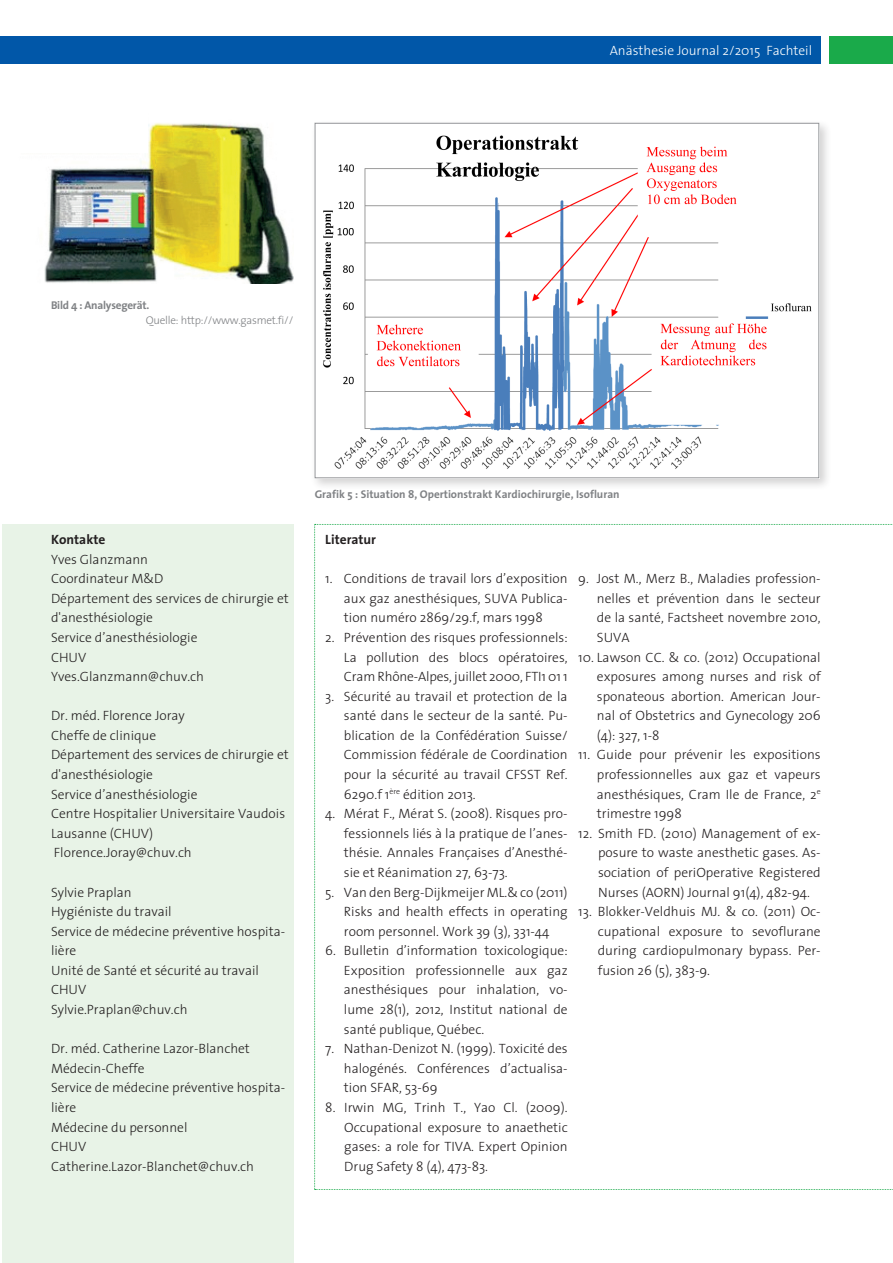
<style>
.page{position:relative;width:893px;height:1263px;background:#fff}
.page>*{position:absolute;margin:0;border:0;box-sizing:border-box;transform-origin:0 0}
.Lauftext_frz{font:300 13.5px/19.6px "The Sans";color:#231f20;text-align:justify}
.Lauftext_d{font:300 13.5px "The Sans";color:#fff}
.ZWISCHENTITEL_blau_f{font:700 13.5px "The Sans";color:#231f20}
.Lauftext_frz-2{font:700 13.5px "The Sans";color:#231f20}
.Bildlegende{font:700 11.25px "The Sans";color:#808285}
.Bildlegende-2{font:300 11.25px "The Sans";letter-spacing:-.02em;color:#808285}
.Bildlegende-3{font:700 11.25px "The Sans";letter-spacing:-.02em;color:#808285}
</style>
<div class="page">
<div style="left:0;top:36px;width:821px;height:27px;background:#0157a8"></div>
<div style="left:829px;top:36px;width:64px;height:27px;background:#1aaa4a"></div>
<div style="left:2px;top:524px;width:291px;height:739px;background:#e8f3e7"></div>
<div style="left:311px;top:119px;width:521px;height:371px;background:#231f20;opacity:.2"></div>
<img style="left:317px;top:125px;width:500px;height:351px">
<svg style="left:314px;top:524px;width:579px;height:666px"></svg>
<img style="left:44px;top:123px;width:249px;height:161px">
<div style="left:1px;top:79px;width:147px;height:73px;background:#fff"></div>
<p class="Lauftext_d" style="left:610px;top:39px;width:204px">Anästhesie Journal 2/2015 Fachteil</p>
<p class="Bildlegende-3" style="left:51px;top:296px;width:100px">Bild 4 : Analysegerät.</p>
<p class="Bildlegende-2" style="left:146px;top:311px;width:149px">Quelle: http://www.gasmet.fi//</p>
<p class="Lauftext_frz-2" style="left:51px;top:528px;width:56px">Kontakte</p>
<p class="Lauftext_frz" style="left:51px;top:549px;width:99px">Yves Glanzmann</p>
<p class="Lauftext_frz" style="left:51px;top:568px;width:114px">Coordinateur M&amp;D</p>
<p class="Lauftext_frz" style="left:51px;top:588px;width:239px">Département des services de chirurgie et d'anesthésiologie</p>
<p class="Lauftext_frz" style="left:51px;top:627px;width:148px">Service d’anesthésiologie</p>
<p class="Lauftext_frz" style="left:51px;top:647px;width:37px">CHUV</p>
<p class="Lauftext_frz" style="left:51px;top:666px;width:154px">Yves.Glanzmann@chuv.ch</p>
<p class="Lauftext_frz" style="left:51px;top:705px;width:135px">Dr. méd. Florence Joray</p>
<p class="Lauftext_frz" style="left:51px;top:725px;width:107px">Cheffe de clinique</p>
<p class="Lauftext_frz" style="left:51px;top:745px;width:239px">Département des services de chirurgie et d'anesthésiologie</p>
<p class="Lauftext_frz" style="left:51px;top:784px;width:148px">Service d’anesthésiologie</p>
<p class="Lauftext_frz" style="left:51px;top:803px;width:236px">Centre Hospitalier Universitaire Vaudois<br>Lausanne (CHUV)</p>
<p class="Lauftext_frz" style="left:54px;top:842px;width:139px">Florence.Joray@chuv.ch</p>
<p class="Lauftext_frz" style="left:51px;top:882px;width:82px">Sylvie Praplan</p>
<p class="Lauftext_frz" style="left:51px;top:901px;width:122px">Hygiéniste du travail</p>
<p class="Lauftext_frz" style="left:51px;top:921px;width:236px">Service de médecine préventive hospita&shy;lière</p>
<p class="Lauftext_frz" style="left:51px;top:960px;width:209px">Unité de Santé et sécurité au travail</p>
<p class="Lauftext_frz" style="left:51px;top:979px;width:37px">CHUV</p>
<p class="Lauftext_frz" style="left:51px;top:999px;width:138px">Sylvie.Praplan@chuv.ch</p>
<p class="Lauftext_frz" style="left:51px;top:1038px;width:200px">Dr. méd. Catherine Lazor-Blanchet</p>
<p class="Lauftext_frz" style="left:51px;top:1058px;width:95px">Médecin-Cheffe</p>
<p class="Lauftext_frz" style="left:51px;top:1077px;width:236px">Service de médecine préventive hospita&shy;lière</p>
<p class="Lauftext_frz" style="left:51px;top:1117px;width:138px">Médecine du personnel</p>
<p class="Lauftext_frz" style="left:51px;top:1136px;width:37px">CHUV</p>
<p class="Lauftext_frz" style="left:51px;top:1156px;width:204px">Catherine.Lazor-Blanchet@chuv.ch</p>
<p class="Bildlegende" style="left:315px;top:485px;width:307px">Grafik 5 : Situation 8, Opertionstrakt Kardiochirurgie, Isofluran</p>
<p class="ZWISCHENTITEL_blau_f" style="left:325px;top:528px;width:52px">Literatur</p>
<p class="Lauftext_frz" style="left:344px;top:568px;width:225px;text-indent:-19px">1. Conditions de travail lors d’exposition aux gaz anesthésiques, SUVA Publica&shy;tion numéro 2869/29.f, mars 1998</p>
<p class="Lauftext_frz" style="left:344px;top:627px;width:225px;text-indent:-19px">2. Prévention des risques professionnels:<br>La pollution des blocs opératoires, Cram Rhône-Alpes, juillet 2000, FTI1 01 1</p>
<p class="Lauftext_frz" style="left:344px;top:686px;width:225px;text-indent:-19px">3. Sécurité au travail et protection de la santé dans le secteur de la santé. Pu&shy;blication de la Confédération Suisse/ Commission fédérale de Coordination pour la sécurité au travail CFSST Ref.<br>6290.f 1<sup>ère</sup> édition 2013.</p>
<p class="Lauftext_frz" style="left:344px;top:803px;width:225px;text-indent:-19px">4. Mérat F., Mérat S. (2008). Risques pro&shy;fessionnels liés à la pratique de l’anes&shy;thésie. Annales Françaises d’Anesthé&shy;sie et Réanimation 27, 63-73.</p>
<p class="Lauftext_frz" style="left:344px;top:882px;width:225px;text-indent:-19px">5. Van den Berg-Dijkmeijer ML.&amp; co (2011)<br>Risks and health effects in operating room personnel. Work 39 (3), 331-44</p>
<p class="Lauftext_frz" style="left:344px;top:940px;width:225px;text-indent:-19px">6. Bulletin d’information toxicologique:<br>Exposition professionnelle aux gaz anesthésiques pour inhalation, vo&shy;lume 28(1), 2012, Institut national de santé publique, Québec.</p>
<p class="Lauftext_frz" style="left:344px;top:1038px;width:225px;text-indent:-19px">7. Nathan-Denizot N. (1999). Toxicité des halogénés. Conférences d’actualisa&shy;tion SFAR, 53-69</p>
<p class="Lauftext_frz" style="left:344px;top:1097px;width:225px;text-indent:-19px">8. Irwin MG, Trinh T., Yao Cl. (2009).<br>Occupational exposure to anaethetic gases: a role for TIVA. Expert Opinion Drug Safety 8 (4), 473-83.</p>
<p class="Lauftext_frz" style="left:597px;top:568px;width:225px;text-indent:-19px">9. Jost M., Merz B., Maladies profession&shy;nelles et prévention dans le secteur de la santé, Factsheet novembre 2010, SUVA</p>
<p class="Lauftext_frz" style="left:597px;top:647px;width:225px;text-indent:-19px">10. Lawson CC. &amp; co. (2012) Occupational exposures among nurses and risk of sponateous abortion. American Jour&shy;nal of Obstetrics and Gynecology 206 (4): 327, 1-8</p>
<p class="Lauftext_frz" style="left:597px;top:745px;width:225px;text-indent:-19px">11. Guide pour prévenir les expositions professionnelles aux gaz et vapeurs anesthésiques, Cram Ile de France, 2<sup>e </sup>trimestre 1998</p>
<p class="Lauftext_frz" style="left:598px;top:823px;width:224px;text-indent:-20px">12. Smith FD. (2010) Management of ex&shy;posure to waste anesthetic gases. As&shy;sociation of periOperative Registered Nurses (AORN) Journal 91(4), 482-94.</p>
<p class="Lauftext_frz" style="left:598px;top:901px;width:224px;text-indent:-19px">13. Blokker-Veldhuis MJ. &amp; co. (2011) Oc&shy;cupational exposure to sevoflurane during cardiopulmonary bypass. Per&shy;fusion 26 (5), 383-9.</p>
</div>
